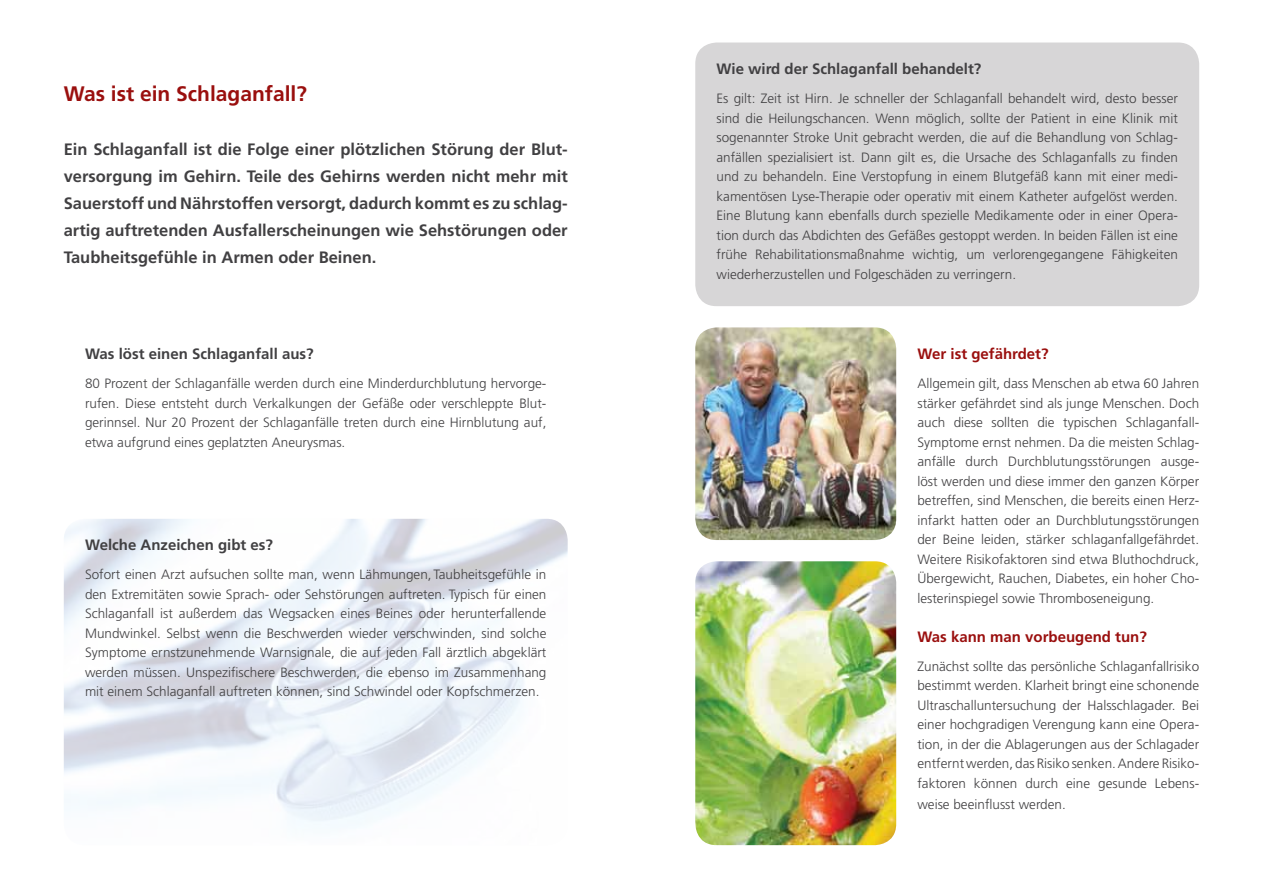
<style>
.page{position:relative;width:1263px;height:893px;background:#fff}
.page>*{position:absolute;margin:0;border:0;box-sizing:border-box;transform-origin:0 0}
.t1{font:700 21px "Frutiger LT";color:#9a0f0e}
.t2{font:700 16.5px/27px "Frutiger LT";color:#414042;text-align:justify}
.t3{font:700 15px "Frutiger LT";color:#414042}
.t4{font:700 15px "Frutiger LT";color:#9a0f0e}
.t5{font:300 13.5px/19.5px "Frutiger LT";color:#414042;text-align:justify}
</style>
<div class="page">
<img style="left:695px;top:561px;width:201px;height:284px">
<img style="left:64px;top:519px;width:504px;height:309px">
<div style="left:695px;top:43px;width:504px;height:263px;background:#d7d6d7;border-radius:21px"></div>
<img style="left:695px;top:327px;width:201px;height:213px">
<h1 class="t1" style="left:64px;top:81px;width:245px">Was ist ein Schlaganfall?</h1>
<p class="t2" style="left:64px;top:136px;width:505px">Ein Schlaganfall ist die Folge einer plötzlichen Störung der Blut&shy;versorgung im Gehirn. Teile des Gehirns werden nicht mehr mit Sauerstoff und Nährstoffen versorgt, dadurch kommt es zu schlag&shy;artig auftretenden Ausfallerscheinungen wie Sehstörungen oder Taubheitsgefühle in Armen oder Beinen.</p>
<p class="t3" style="left:85px;top:345px;width:230px">Was löst einen Schlaganfall aus?</p>
<p class="t5" style="left:85px;top:374px;width:463px">80 Prozent der Schlaganfälle werden durch eine Minderdurchblutung hervorge&shy;rufen. Diese entsteht durch Verkalkungen der Gefäße oder verschleppte Blut&shy;gerinnsel. Nur 20 Prozent der Schlaganfälle treten durch eine Hirnblutung auf, etwa aufgrund eines geplatzten Aneurysmas.</p>
<p class="t3" style="left:85px;top:536px;width:190px">Welche Anzeichen gibt es?</p>
<p class="t5" style="left:85px;top:565px;width:463px">Sofort einen Arzt aufsuchen sollte man, wenn Lähmungen, Taubheitsgefühle in den Extremitäten sowie Sprach- oder Sehstörungen auftreten. Typisch für einen Schlaganfall ist außerdem das Wegsacken eines Beines oder herunterfallende Mundwinkel. Selbst wenn die Beschwerden wieder verschwinden, sind solche Symptome ernstzunehmende Warnsignale, die auf jeden Fall ärztlich abgeklärt werden müssen. Unspezifischere Beschwerden, die ebenso im Zusammenhang mit einem Schlaganfall auftreten können, sind Schwindel oder Kopfschmerzen.</p>
<p class="t3" style="left:716px;top:60px;width:266px">Wie wird der Schlaganfall behandelt?</p>
<p class="t5" style="left:716px;top:89px;width:463px">Es gilt: Zeit ist Hirn. Je schneller der Schlaganfall behandelt wird, desto besser sind die Heilungschancen. Wenn möglich, sollte der Patient in eine Klinik mit sogenannter Stroke Unit gebracht werden, die auf die Behandlung von Schlag&shy;anfällen spezialisiert ist. Dann gilt es, die Ursache des Schlaganfalls zu finden und zu behandeln. Eine Verstopfung in einem Blutgefäß kann mit einer medi&shy;kamentösen Lyse-Therapie oder operativ mit einem Katheter aufgelöst werden.<br>Eine Blutung kann ebenfalls durch spezielle Medikamente oder in einer Opera&shy;tion durch das Abdichten des Gefäßes gestoppt werden. In beiden Fällen ist eine frühe Rehabilitationsmaßnahme wichtig, um verlorengegangene Fähigkeiten wiederherzustellen und Folgeschäden zu verringern.</p>
<p class="t4" style="left:917px;top:345px;width:133px">Wer ist gefährdet?</p>
<p class="t5" style="left:917px;top:374px;width:283px">Allgemein gilt, dass Menschen ab etwa 60 Jahren stärker gefährdet sind als junge Menschen. Doch auch diese sollten die typischen Schlaganfall-Symptome ernst nehmen. Da die meisten Schlag&shy;anfälle durch Durchblutungsstörungen ausge&shy;löst werden und diese immer den ganzen Körper betreffen, sind Menschen, die bereits einen Herz&shy;infarkt hatten oder an Durchblutungsstörungen der Beine leiden, stärker schlaganfallgefährdet.<br>Weitere Risikofaktoren sind etwa Bluthochdruck, Übergewicht, Rauchen, Diabetes, ein hoher Cho&shy;lesterinspiegel sowie Thromboseneigung.</p>
<p class="t4" style="left:917px;top:628px;width:231px">Was kann man vorbeugend tun?</p>
<p class="t5" style="left:917px;top:657px;width:283px">Zunächst sollte das persönliche Schlaganfallrisiko bestimmt werden. Klarheit bringt eine schonende Ultraschalluntersuchung der Halsschlagader. Bei einer hochgradigen Verengung kann eine Opera&shy;tion, in der die Ablagerungen aus der Schlagader entfernt werden, das Risiko senken. Andere Risiko&shy;faktoren können durch eine gesunde Lebens-</p>
<p class="t5" style="left:917px;top:795px;width:150px">weise beeinflusst werden.</p>
</div>
